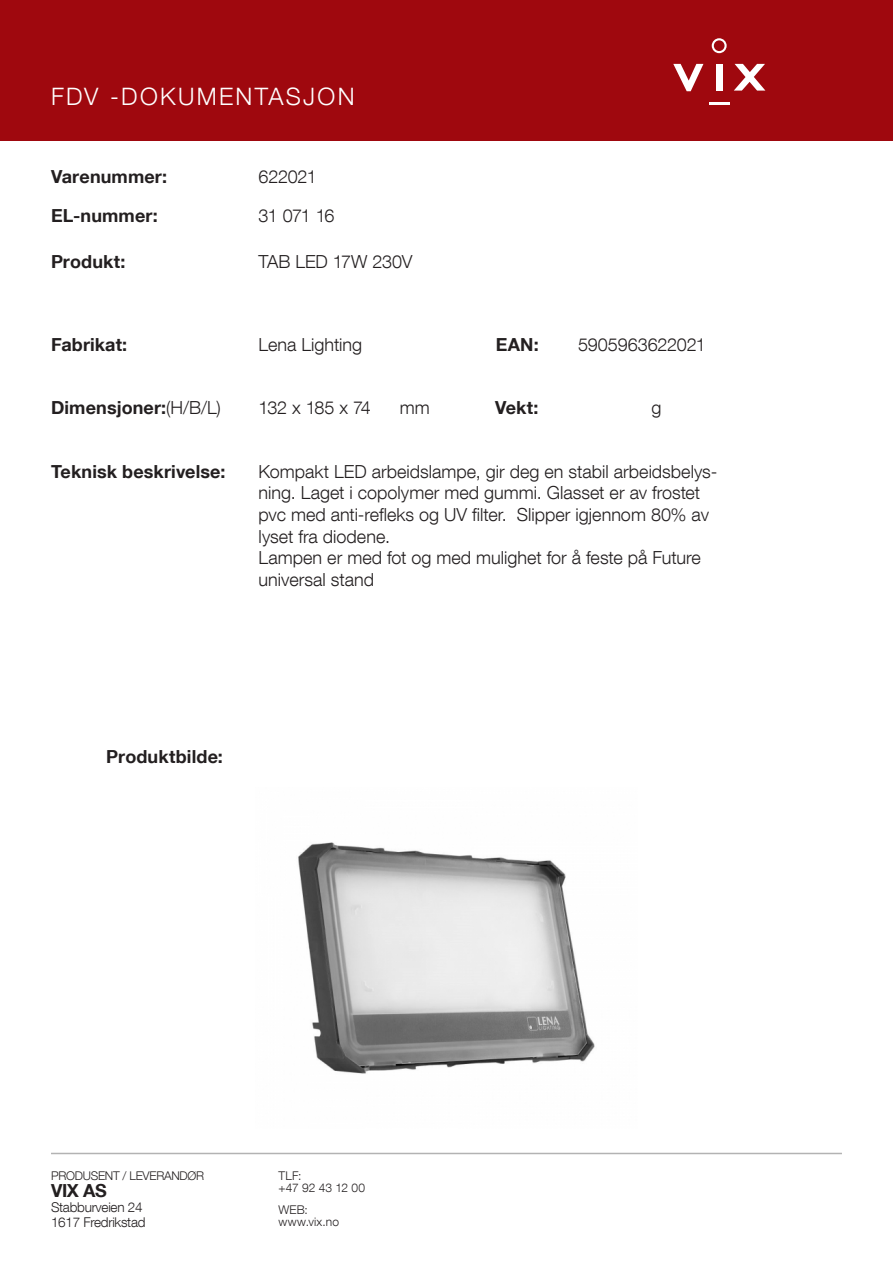
<style>
.page{position:relative;width:893px;height:1263px;background:#fff}
.page>*{position:absolute;margin:0;border:0;box-sizing:border-box;transform-origin:0 0}
.t1{font:300 24px "Helvetica Neue LT Com";letter-spacing:.095em;color:#fff}
.t2{font:300 18px/21.6px "Helvetica Neue LT Com";color:#231f20}
.t3{font:700 18px "Helvetica Neue LT Com";letter-spacing:.005em;color:#231f20}
.t4{font:300 13.5px "Helvetica Neue LT Com";letter-spacing:-.02em;color:#231f20}
.t5{font:300 12px "Helvetica Neue LT Com";letter-spacing:-.02em;color:#231f20}
.s1{font-weight:300}
</style>
<div class="page">
<div style="left:0;top:0;width:893px;height:140px;background:#9f080e"></div>
<hr style="left:51px;top:1153px;width:791px;height:1px;background:#b3b3b3">
<svg style="left:673px;top:64px;width:30px;height:27px"></svg>
<div style="left:716px;top:64px;width:6px;height:27px;background:#fff"></div>
<svg style="left:734px;top:64px;width:31px;height:27px"></svg>
<svg style="left:712px;top:38px;width:15px;height:15px"></svg>
<hr style="left:709px;top:102px;width:20px;height:3px;background:#fff">
<img style="left:298px;top:842px;width:297px;height:232px">
<p class="t1" style="left:51px;top:81px;width:305px">FDV -DOKUMENTASJON</p>
<p class="t3" style="left:51px;top:165px;width:118px">Varenummer:</p>
<p class="t3" style="left:51px;top:204px;width:108px">EL-nummer:</p>
<p class="t2" style="left:259px;top:165px;width:60px">622021</p>
<p class="t2" style="left:259px;top:204px;width:78px">31 071 16</p>
<p class="t3" style="left:51px;top:250px;width:76px">Produkt:</p>
<p class="t2" style="left:259px;top:250px;width:155px">TAB LED 17W 230V</p>
<p class="t3" style="left:51px;top:333px;width:78px">Fabrikat:</p>
<p class="t2" style="left:259px;top:333px;width:105px">Lena Lighting</p>
<p class="t3" style="left:496px;top:333px;width:45px">EAN:</p>
<p class="t2" style="left:578px;top:333px;width:129px">5905963622021</p>
<p class="t3" style="left:51px;top:397px;width:171px">Dimensjoner:<span class="s1">(H/B/L)</span></p>
<p class="t2" style="left:259px;top:397px;width:114px">132 x 185 x 74</p>
<p class="t2" style="left:400px;top:397px;width:31px">mm</p>
<p class="t3" style="left:495px;top:397px;width:45px">Vekt:</p>
<p class="t2" style="left:652px;top:397px;width:12px">g</p>
<p class="t3" style="left:51px;top:460px;width:176px">Teknisk beskrivelse:</p>
<p class="t2" style="left:259px;top:460px;width:460px">Kompakt LED arbeidslampe, gir deg en stabil arbeidsbelys&shy;ning. Laget i copolymer med gummi. Glasset er av frostet pvc med anti-refleks og UV filter. Slipper igjennom 80% av lyset fra diodene.</p>
<p class="t2" style="left:259px;top:547px;width:444px">Lampen er med fot og med mulighet for å feste på Future universal stand</p>
<p class="t3" style="left:106px;top:746px;width:118px">Produktbilde:</p>
<p class="t5" style="left:51px;top:1168px;width:155px">PRODUSENT / LEVERANDØR</p>
<p class="t3" style="left:51px;top:1179px;width:57px">VIX AS</p>
<p class="t4" style="left:51px;top:1198px;width:93px">Stabburveien 24</p>
<p class="t4" style="left:51px;top:1213px;width:96px">1617 Fredrikstad</p>
<p class="t5" style="left:279px;top:1168px;width:25px">TLF:</p>
<p class="t5" style="left:279px;top:1180px;width:88px">+47 92 43 12 00</p>
<p class="t5" style="left:279px;top:1202px;width:31px">WEB:</p>
<p class="t5" style="left:279px;top:1214px;width:62px">www.vix.no</p>
</div>
